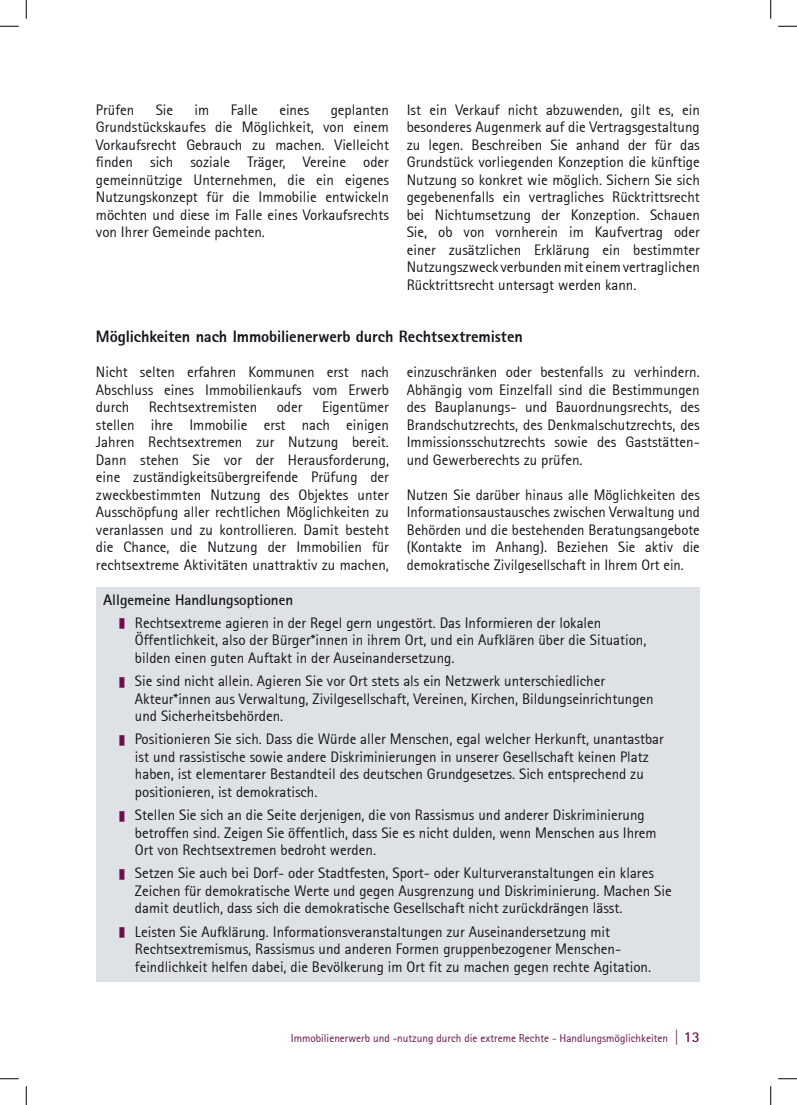
<style>
.page{position:relative;width:797px;height:1105px;background:#fff}
.page>*{position:absolute;margin:0;border:0;box-sizing:border-box;transform-origin:0 0}
.H3_INH-Überschriften{font:800 16.25px "Rotis Sans Serif";letter-spacing:-.005em;color:#13151b}
.P_INH_allg_block-2-A{font:15px/17.5px "Rotis Sans Serif";color:#13151b}
.P_INH_allg_block-1-A{font:15px/17.5px "Rotis Sans Serif";color:#13151b;text-align:justify}
.P_INH_allg_grauer-Ka{font:700 15px "Rotis Sans Serif";color:#13151b}
.t1{font:11.25px "Rotis Sans Serif";color:#6b104b}
.s1{font-weight:700;font-size:15px}
</style>
<div class="page">
<div style="left:96px;top:587px;width:603px;height:35px;background:#dee2e6"></div>
<div style="left:96px;top:607px;width:603px;height:66px;background:#dee2e6"></div>
<div style="left:96px;top:665px;width:603px;height:66px;background:#dee2e6"></div>
<div style="left:96px;top:723px;width:603px;height:84px;background:#dee2e6"></div>
<div style="left:96px;top:799px;width:603px;height:66px;background:#dee2e6"></div>
<div style="left:96px;top:857px;width:603px;height:67px;background:#dee2e6"></div>
<div style="left:96px;top:916px;width:603px;height:66px;background:#dee2e6"></div>
<svg style="left:0;top:25px;width:19px;height:2px"></svg>
<svg style="left:778px;top:25px;width:19px;height:2px"></svg>
<svg style="left:0;top:1078px;width:19px;height:1px"></svg>
<svg style="left:778px;top:1078px;width:19px;height:1px"></svg>
<svg style="left:25px;top:0;width:2px;height:19px"></svg>
<svg style="left:25px;top:1086px;width:2px;height:19px"></svg>
<svg style="left:770px;top:0;width:1px;height:19px"></svg>
<svg style="left:770px;top:1086px;width:1px;height:19px"></svg>
<p class="P_INH_allg_block-1-A" style="left:96px;top:101px;width:40px">Prüfen</p>
<p class="P_INH_allg_block-1-A" style="left:156px;top:101px;width:19px">Sie</p>
<p class="P_INH_allg_block-1-A" style="left:194px;top:101px;width:16px">im</p>
<p class="P_INH_allg_block-1-A" style="left:231px;top:101px;width:29px">Falle</p>
<p class="P_INH_allg_block-1-A" style="left:279px;top:101px;width:31px">eines</p>
<p class="P_INH_allg_block-1-A" style="left:96px;top:101px;width:294px;text-indent:235px">geplanten Grundstückskaufes die Möglichkeit, von einem Vorkaufsrecht Gebrauch zu machen. Vielleicht finden sich soziale Träger, Vereine oder gemeinnützige Unternehmen, die ein eigenes Nutzungskonzept für die Immobilie entwickeln möchten und diese im Falle eines Vorkaufsrechts von Ihrer Gemeinde pachten.</p>
<p class="P_INH_allg_block-2-A" style="left:407px;top:101px;width:294px;text-align:justify">Ist ein Verkauf nicht abzuwenden, gilt es, ein besonderes Augenmerk auf die Vertragsgestaltung zu legen. Beschreiben Sie anhand der für das Grundstück vorliegenden Konzeption die künftige Nutzung so konkret wie möglich. Sichern Sie sich gegebenenfalls ein vertragliches Rücktrittsrecht bei Nichtumsetzung der Konzeption. Schauen Sie, ob von vornherein im Kaufvertrag oder einer zusätzlichen Erklärung ein bestimmter Nutzungszweck verbunden mit einem vertraglichen Rücktrittsrecht untersagt werden kann.</p>
<h2 class="H3_INH-Überschriften" style="left:96px;top:326px;width:428px">Möglichkeiten nach Immobilienerwerb durch Rechtsextremisten</h2>
<p class="P_INH_allg_block-1-A" style="left:96px;top:363px;width:294px">Nicht selten erfahren Kommunen erst nach Abschluss eines Immobilienkaufs vom Erwerb durch</p>
<p class="P_INH_allg_block-1-A" style="left:407px;top:363px;width:294px">einzuschränken oder bestenfalls zu verhindern.<br>Abhängig vom Einzelfall sind die Bestimmungen des Bauplanungs- und Bauordnungsrechts, des Brandschutzrechts, des Denkmalschutzrechts, des Immissionsschutzrechts sowie des Gaststätten&shy;und Gewerberechts zu prüfen.</p>
<p class="P_INH_allg_block-1-A" style="left:407px;top:486px;width:294px">Nutzen Sie darüber hinaus alle Möglichkeiten des Informationsaustausches zwischen Verwaltung und Behörden und die bestehenden Beratungsangebote (Kontakte im Anhang). Beziehen Sie aktiv die demokratische Zivilgesellschaft in Ihrem Ort ein.</p>
<p class="P_INH_allg_block-1-A" style="left:96px;top:398px;width:294px;text-indent:226px">Eigentümer stellen ihre Immobilie erst nach einigen Jahren Rechtsextremen zur Nutzung bereit.<br>Dann stehen Sie vor der Herausforderung, eine zuständigkeitsübergreifende Prüfung der zweckbestimmten Nutzung des Objektes unter Ausschöpfung aller rechtlichen Möglichkeiten zu veranlassen und zu kontrollieren. Damit besteht die Chance, die Nutzung der Immobilien für rechtsextreme Aktivitäten unattraktiv zu machen,</p>
<p class="P_INH_allg_block-1-A" style="left:149px;top:398px;width:110px">Rechtsextremisten</p>
<p class="P_INH_allg_block-1-A" style="left:277px;top:398px;width:27px">oder</p>
<p class="P_INH_allg_grauer-Ka" style="left:103px;top:590px;width:191px">Allgemeine Handlungsoptionen</p>
<p class="P_INH_allg_block-2-A" style="left:135px;top:614px;width:513px">Rechtsextreme agieren in der Regel gern ungestört. Das Informieren der lokalen<br>Öffentlichkeit, also der Bürger*innen in ihrem Ort, und ein Aufklären über die Situation, bilden einen guten Auftakt in der Auseinandersetzung.</p>
<p class="P_INH_allg_block-2-A" style="left:135px;top:672px;width:520px">Sie sind nicht allein. Agieren Sie vor Ort stets als ein Netzwerk unterschiedlicher<br>Akteur*innen aus Verwaltung, Zivilgesellschaft, Vereinen, Kirchen, Bildungseinrichtungen und Sicherheitsbehörden.</p>
<p class="P_INH_allg_block-2-A" style="left:135px;top:730px;width:530px">Positionieren Sie sich. Dass die Würde aller Menschen, egal welcher Herkunft, unantastbar ist und rassistische sowie andere Diskriminierungen in unserer Gesellschaft keinen Platz haben, ist elementarer Bestandteil des deutschen Grundgesetzes. Sich entsprechend zu positionieren, ist demokratisch.</p>
<p class="P_INH_allg_block-2-A" style="left:135px;top:806px;width:523px">Stellen Sie sich an die Seite derjenigen, die von Rassismus und anderer Diskriminierung betroffen sind. Zeigen Sie öffentlich, dass Sie es nicht dulden, wenn Menschen aus Ihrem<br>Ort von Rechtsextremen bedroht werden.</p>
<p class="P_INH_allg_block-2-A" style="left:135px;top:864px;width:538px">Setzen Sie auch bei Dorf- oder Stadtfesten, Sport- oder Kulturveranstaltungen ein klares<br>Zeichen für demokratische Werte und gegen Ausgrenzung und Diskriminierung. Machen Sie damit deutlich, dass sich die demokratische Gesellschaft nicht zurückdrängen lässt.</p>
<p class="P_INH_allg_block-2-A" style="left:135px;top:923px;width:517px">Leisten Sie Aufklärung. Informationsveranstaltungen zur Auseinandersetzung mit<br>Rechtsextremismus, Rassismus und anderen Formen gruppenbezogener Menschen&shy;feindlichkeit helfen dabei, die Bevölkerung im Ort fit zu machen gegen rechte Agitation.</p>
<p class="t1" style="left:291px;top:1032px;width:410px">Immobilienerwerb und -nutzung durch die extreme Rechte - Handlungsmöglichkeiten <span class="s1">| 13</span></p>
</div>
